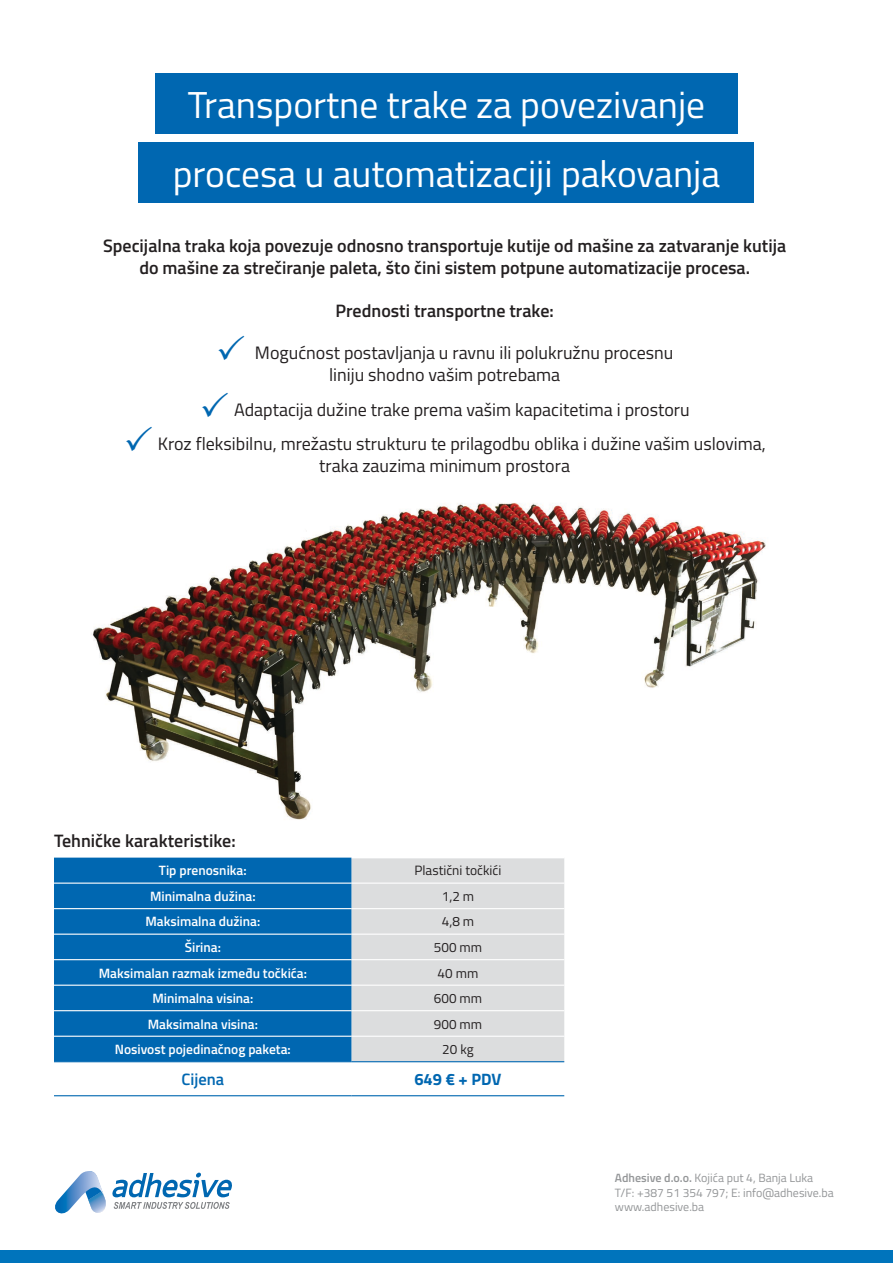
<style>
.page{position:relative;width:893px;height:1263px;background:#fff}
.page>*{position:absolute;margin:0;border:0;box-sizing:border-box;transform-origin:0 0}
.t1{font:37.5px/69.2px "Titillium";color:#fff;text-align:center}
.t2{font:18px/21.6px "Titillium";color:#231f20}
.t3{font:600 18px/21.6px "Titillium";color:#231f20;text-align:center}
.t4{font:700 16.5px "Titillium";color:#0067b1}
.t5{font:600 16.5px "Titillium";color:#0067b1}
.t6{font:600 13.5px "Titillium";color:#fff}
.t7{font:13.5px "Titillium";color:#231f20}
.t8{font:12px/14.4px "Titillium";color:#949698}
.s1{font-weight:600}
</style>
<div class="page">
<img style="left:54px;top:503px;width:712px;height:355px">
<svg style="left:54px;top:858px;width:510px;height:205px;background:#5c98c4"></svg>
<hr style="left:54px;top:882px;width:298px;height:2px;background:#fff">
<hr style="left:54px;top:908px;width:298px;height:1px;background:#fff">
<hr style="left:54px;top:933px;width:298px;height:2px;background:#fff">
<hr style="left:54px;top:959px;width:298px;height:1px;background:#fff">
<hr style="left:54px;top:985px;width:298px;height:1px;background:#fff">
<hr style="left:54px;top:1010px;width:298px;height:1px;background:#fff">
<hr style="left:54px;top:1036px;width:298px;height:1px;background:#fff">
<hr style="left:352px;top:882px;width:212px;height:2px;background:#fff">
<hr style="left:352px;top:908px;width:212px;height:1px;background:#fff">
<hr style="left:352px;top:933px;width:212px;height:2px;background:#fff">
<hr style="left:352px;top:959px;width:212px;height:1px;background:#fff">
<hr style="left:352px;top:985px;width:212px;height:1px;background:#fff">
<hr style="left:352px;top:1010px;width:212px;height:1px;background:#fff">
<hr style="left:352px;top:1036px;width:212px;height:1px;background:#fff">
<hr style="left:352px;top:857px;width:212px;height:1px;background:#fff">
<hr style="left:54px;top:1061px;width:298px;height:1px;background:#0067b1">
<hr style="left:352px;top:1061px;width:212px;height:1px;background:#0067b1">
<hr style="left:54px;top:1095px;width:298px;height:1px;background:#0067b1">
<hr style="left:352px;top:1095px;width:212px;height:1px;background:#0067b1">
<svg style="left:55px;top:1171px;width:177px;height:43px"></svg>
<div style="left:0;top:1250px;width:893px;height:13px;background:#0074bc"></div>
<div style="left:155px;top:73px;width:583px;height:61px;background:#0067b1"></div>
<div style="left:139px;top:142px;width:615px;height:61px;background:#0067b1"></div>
<h1 class="t1" style="left:173px;top:68px;width:549px">Transportne trake za povezivanje procesa u automatizaciji pakovanja</h1>
<p class="t3" style="left:103px;top:234px;width:685px">Specijalna traka koja povezuje odnosno transportuje kutije od mašine za zatvaranje kutija do mašine za strečiranje paleta, što čini sistem potpune automatizacije procesa.</p>
<p class="t3" style="left:336px;top:299px;width:220px">Prednosti transportne trake:</p>
<p class="t2" style="left:329px;top:341px;width:346px;text-indent:-74px">Mogućnost postavljanja u ravnu ili polukružnu procesnu liniju shodno vašim potrebama</p>
<p class="t2" style="left:158px;top:391px;width:609px;line-height:34.8px;text-align:center">Adaptacija dužine trake prema vašim kapacitetima i prostoru<br>Kroz fleksibilnu, mrežastu strukturu te prilagodbu oblika i dužine vašim uslovima,</p>
<p class="t2" style="left:319px;top:454px;width:252px">traka zauzima minimum prostora</p>
<p class="t3" style="left:54px;top:828px;width:183px">Tehničke karakteristike:</p>
<p class="t6" style="left:159px;top:860px;width:89px">Tip prenosnika:</p>
<p class="t7" style="left:414px;top:861px;width:88px">Plastični točkići</p>
<p class="t6" style="left:150px;top:886px;width:107px">Minimalna dužina:</p>
<p class="t7" style="left:442px;top:886px;width:34px">1,2 m</p>
<p class="t6" style="left:145px;top:911px;width:116px">Maksimalna dužina:</p>
<p class="t7" style="left:442px;top:912px;width:34px">4,8 m</p>
<p class="t6" style="left:185px;top:937px;width:38px">Širina:</p>
<p class="t7" style="left:434px;top:937px;width:50px">500 mm</p>
<p class="t6" style="left:99px;top:963px;width:210px">Maksimalan razmak između točkića:</p>
<p class="t7" style="left:438px;top:963px;width:42px">40 mm</p>
<p class="t6" style="left:152px;top:988px;width:103px">Minimalna visina:</p>
<p class="t7" style="left:434px;top:988px;width:50px">600 mm</p>
<p class="t6" style="left:148px;top:1014px;width:112px">Maksimalna visina:</p>
<p class="t7" style="left:434px;top:1014px;width:50px">900 mm</p>
<p class="t6" style="left:115px;top:1039px;width:178px">Nosivost pojedinačnog paketa:</p>
<p class="t7" style="left:442px;top:1039px;width:33px">20 kg</p>
<p class="t5" style="left:181px;top:1067px;width:44px">Cijena</p>
<p class="t4" style="left:414px;top:1066px;width:89px">649 € + PDV</p>
<p class="t8" style="left:615px;top:1170px;width:220px"><span class="s1">Adhesive d.o.o.</span> Kojića put 4, Banja Luka<br>T/F: +387 51 354 797; E: info@adhesive.ba www.adhesive.ba</p>
</div>
